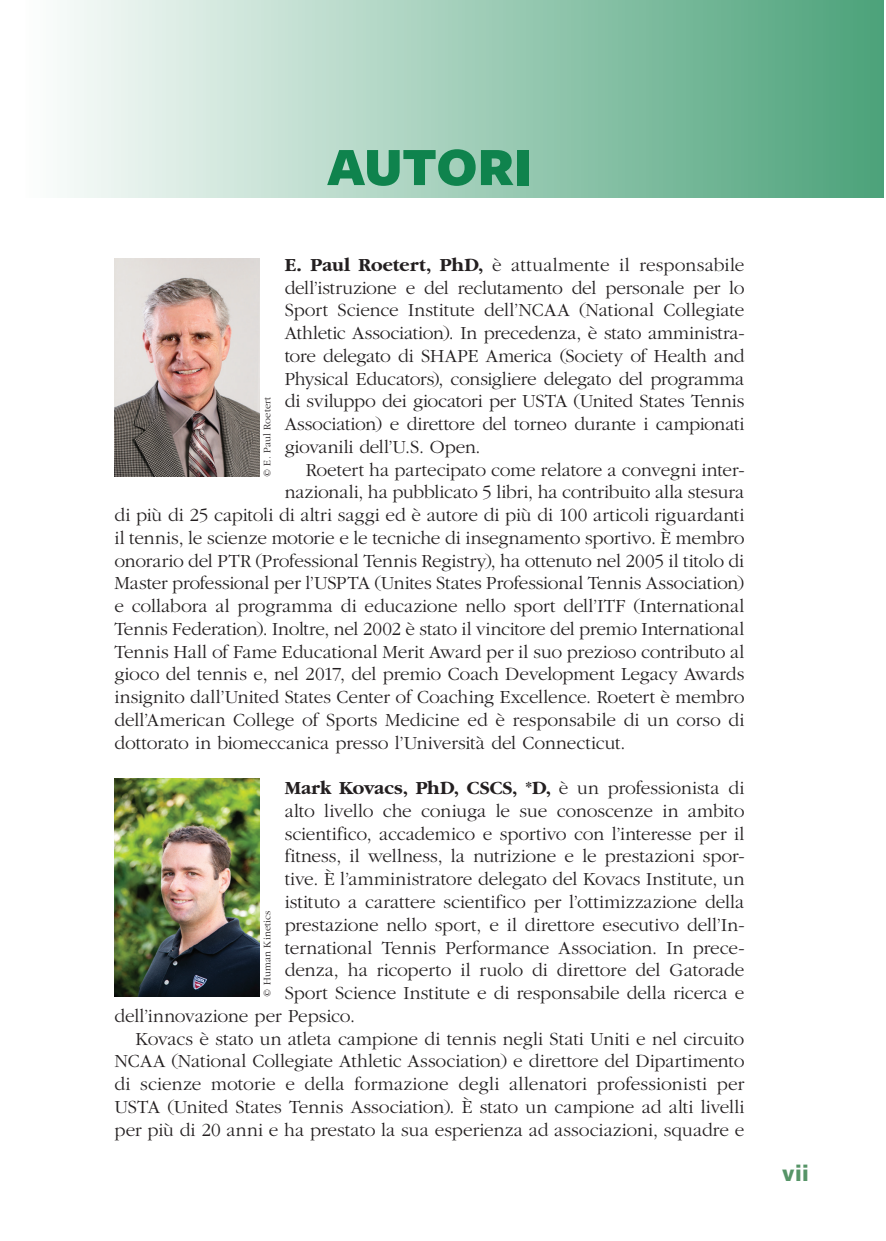
<style>
.page{position:relative;width:886px;height:1241px;background:#fff}
.page>*{position:absolute;margin:0;border:0;box-sizing:border-box;transform-origin:0 0}
.t1{font:900 56px "Freight Sans Pro";letter-spacing:-.01em;color:#0f834d}
.t2{font:900 22.75px "Univers LT Std";color:#569467;scale:.9 1}
.t3{font:300 19.25px/22.8px "Garamond LT";letter-spacing:-.005em;color:#231f20;text-align:justify}
.t4{font:700 19.25px "Garamond LT";letter-spacing:-.005em;color:#231f20}
.t5{font:300 10.5px "Garamond LT";letter-spacing:.02em;color:#231f20}
.s1{font-weight:700}
.s2{font-weight:300}
</style>
<div class="page">
<div style="left:25px;top:0;width:858px;height:198px;background:linear-gradient(to right,#fdfefd,#4ca27a)"></div>
<img style="left:114px;top:778px;width:146px;height:218px">
<img style="left:114px;top:258px;width:146px;height:219px">
<h1 class="t1" style="left:327px;top:128px;width:206px">AUTORI</h1>
<p class="t3" style="left:285px;top:254px;width:461px"><span class="s1">E. Paul Roetert, PhD,</span> è attualmente il responsabile dell’istruzione e del reclutamento del personale per lo Sport Science Institute dell’NCAA (National Collegiate Athletic Association). In precedenza, è stato amministra&shy;tore delegato di SHAPE America (Society of Health and Physical Educators), consigliere delegato del programma di sviluppo dei giocatori per USTA (United States Tennis Association) e direttore del torneo durante i campionati giovanili dell’U.S. Open.</p>
<p class="t3" style="left:306px;top:458px;width:440px">Roetert ha partecipato come relatore a convegni inter-</p>
<p class="t3" style="left:285px;top:481px;width:461px">nazionali, ha pubblicato 5 libri, ha contribuito alla stesura</p>
<p class="t3" style="left:114px;top:504px;width:632px">di più di 25 capitoli di altri saggi ed è autore di più di 100 articoli riguardanti</p>
<p class="t3" style="left:114px;top:527px;width:632px">il tennis, le scienze motorie e le tecniche di insegnamento sportivo. È membro</p>
<p class="t3" style="left:114px;top:550px;width:631px">onorario del PTR (Professional Tennis Registry), ha ottenuto nel 2005 il titolo di</p>
<p class="t3" style="left:114px;top:572px;width:631px">Master professional per l’USPTA (Unites States Professional Tennis Association)</p>
<p class="t3" style="left:114px;top:595px;width:631px">e collabora al programma di educazione nello sport dell’ITF (International</p>
<p class="t3" style="left:114px;top:618px;width:631px">Tennis Federation). Inoltre, nel 2002 è stato il vincitore del premio International</p>
<p class="t3" style="left:114px;top:641px;width:632px">Tennis Hall of Fame Educational Merit Award per il suo prezioso contributo al</p>
<p class="t3" style="left:114px;top:663px;width:631px">gioco del tennis e, nel 2017, del premio Coach Development Legacy Awards</p>
<p class="t3" style="left:114px;top:686px;width:631px">insignito dall’United States Center of Coaching Excellence. Roetert è membro</p>
<p class="t3" style="left:114px;top:709px;width:631px">dell’American College of Sports Medicine ed è responsabile di un corso di</p>
<p class="t3" style="left:114px;top:732px;width:513px">dottorato in biomeccanica presso l’Università del Connecticut.</p>
<p class="t4" style="left:285px;top:778px;width:461px">Mark Kovacs, PhD, CSCS, *D, <span class="s2">è un professionista di</span></p>
<p class="t3" style="left:285px;top:800px;width:461px">alto livello che coniuga le sue conoscenze in ambito</p>
<p class="t3" style="left:285px;top:823px;width:461px">scientifico, accademico e sportivo con l’interesse per il</p>
<p class="t3" style="left:285px;top:845px;width:461px">fitness, il wellness, la nutrizione e le prestazioni spor-</p>
<p class="t3" style="left:285px;top:868px;width:461px">tive. È l’amministratore delegato del Kovacs Institute, un</p>
<p class="t3" style="left:285px;top:891px;width:461px">istituto a carattere scientifico per l’ottimizzazione della</p>
<p class="t3" style="left:285px;top:914px;width:461px">prestazione nello sport, e il direttore esecutivo dell’In-</p>
<p class="t3" style="left:285px;top:936px;width:461px">ternational Tennis Performance Association. In prece-</p>
<p class="t3" style="left:285px;top:959px;width:461px">denza, ha ricoperto il ruolo di direttore del Gatorade</p>
<p class="t3" style="left:285px;top:982px;width:461px">Sport Science Institute e di responsabile della ricerca e</p>
<p class="t3" style="left:114px;top:1005px;width:242px">dell’innovazione per Pepsico.</p>
<p class="t3" style="left:135px;top:1027px;width:610px">Kovacs è stato un atleta campione di tennis negli Stati Uniti e nel circuito</p>
<p class="t3" style="left:114px;top:1050px;width:631px">NCAA (National Collegiate Athletic Association) e direttore del Dipartimento</p>
<p class="t3" style="left:114px;top:1073px;width:631px">di scienze motorie e della formazione degli allenatori professionisti per</p>
<p class="t3" style="left:114px;top:1096px;width:632px">USTA (United States Tennis Association). È stato un campione ad alti livelli</p>
<p class="t3" style="left:114px;top:1118px;width:631px">per più di 20 anni e ha prestato la sua esperienza ad associazioni, squadre e</p>
<p class="t5" style="left:262px;top:477px;width:81px;rotate:-90deg">© E. Paul Roetert</p>
<p class="t5" style="left:262px;top:996px;width:87px;rotate:-90deg">© Human Kinetics</p>
<p class="t2" style="left:782px;top:1158px;width:31px">vii</p>
</div>
